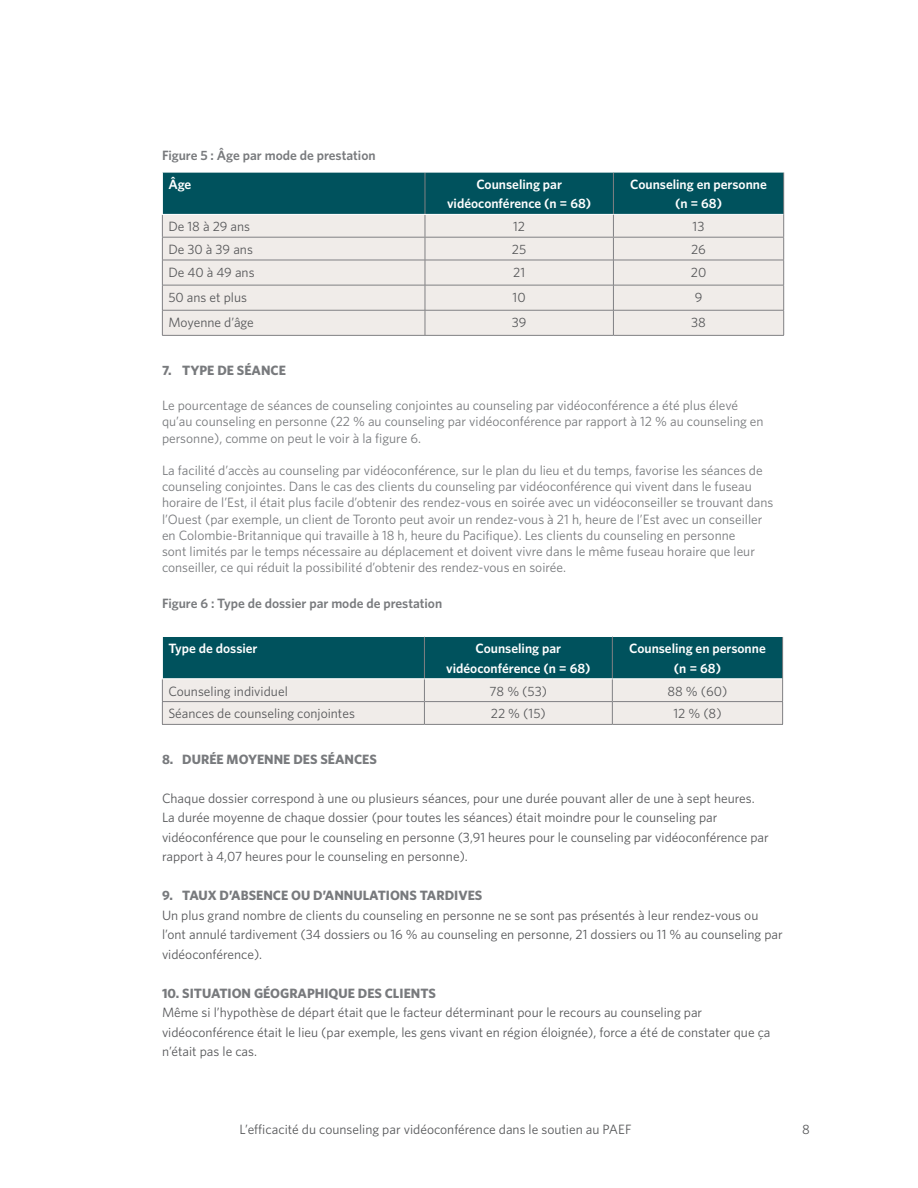
<style>
.page{position:relative;width:918px;height:1188px;background:#fff}
.page>*{position:absolute;margin:0;border:0;box-sizing:border-box;transform-origin:0 0}
.MS_body_copy{font:13.5px/19.5px "Whitney";color:#57585a}
.t1{font:13.5px/16.2px "Whitney";color:#787a7d}
.MS_body_copy-2{font:600 13.5px/19.5px "Whitney";color:#fff;text-align:center}
.numbers{font:700 13.5px "Whitney";color:#787a7d}
.Subheading{font:600 13.5px "Whitney";color:#787a7d}
</style>
<div class="page">
<div style="left:613px;top:172px;width:171px;height:42px;background:#00525d"></div>
<div style="left:614px;top:215px;width:169px;height:120px;background:#f0ece9"></div>
<hr style="left:783px;top:172px;width:1px;height:42px;background:#808083">
<hr style="left:613px;top:237px;width:171px;height:1px;background:#808083">
<hr style="left:613px;top:172px;width:171px;height:1px;background:#fff">
<hr style="left:613px;top:260px;width:171px;height:1px;background:#808083">
<hr style="left:613px;top:285px;width:171px;height:1px;background:#808083">
<svg style="left:162px;top:172px;width:452px;height:163px;background:#b0c2c2"></svg>
<hr style="left:425px;top:310px;width:188px;height:1px;background:#808083">
<hr style="left:613px;top:310px;width:171px;height:1px;background:#808083">
<svg style="left:783px;top:214px;width:1px;height:121px"></svg>
<hr style="left:162px;top:335px;width:263px;height:1px;background:#808083">
<hr style="left:425px;top:335px;width:188px;height:1px;background:#808083">
<hr style="left:613px;top:335px;width:171px;height:1px;background:#808083">
<svg style="left:162px;top:637px;width:621px;height:87px;background:#7ca1a4"></svg>
<hr style="left:162px;top:637px;width:1px;height:41px;background:#fff">
<hr style="left:162px;top:678px;width:262px;height:1px;background:#fff">
<hr style="left:424px;top:678px;width:188px;height:1px;background:#fff">
<hr style="left:612px;top:678px;width:170px;height:1px;background:#fff">
<hr style="left:162px;top:724px;width:262px;height:1px;background:#808083">
<hr style="left:424px;top:724px;width:188px;height:1px;background:#808083">
<hr style="left:612px;top:724px;width:171px;height:1px;background:#808083">
<p class="Subheading" style="left:162px;top:146px;width:215px">Figure 5 : Âge par mode de prestation</p>
<p class="MS_body_copy-2" style="left:168px;top:174px;width:25px">Âge</p>
<p class="MS_body_copy-2" style="left:447px;top:174px;width:146px">Counseling par vidéoconférence (n = 68)</p>
<p class="MS_body_copy-2" style="left:630px;top:174px;width:138px">Counseling en personne (n = 68)</p>
<p class="MS_body_copy" style="left:168px;top:216px;width:83px">De 18 à 29 ans</p>
<p class="MS_body_copy" style="left:513px;top:216px;width:14px">12</p>
<p class="MS_body_copy" style="left:693px;top:216px;width:13px">13</p>
<p class="MS_body_copy" style="left:168px;top:239px;width:86px">De 30 à 39 ans</p>
<p class="MS_body_copy" style="left:512px;top:239px;width:16px">25</p>
<p class="MS_body_copy" style="left:691px;top:239px;width:16px">26</p>
<p class="MS_body_copy" style="left:168px;top:262px;width:88px">De 40 à 49 ans</p>
<p class="MS_body_copy" style="left:513px;top:262px;width:14px">21</p>
<p class="MS_body_copy" style="left:691px;top:262px;width:17px">20</p>
<p class="MS_body_copy" style="left:168px;top:287px;width:80px">50 ans et plus</p>
<p class="MS_body_copy" style="left:513px;top:287px;width:15px">10</p>
<p class="MS_body_copy" style="left:695px;top:287px;width:9px">9</p>
<p class="MS_body_copy" style="left:168px;top:312px;width:87px">Moyenne d’âge</p>
<p class="MS_body_copy" style="left:512px;top:312px;width:16px">39</p>
<p class="MS_body_copy" style="left:691px;top:312px;width:16px">38</p>
<p class="numbers" style="left:162px;top:361px;width:125px">7. TYPE DE SÉANCE</p>
<p class="t1" style="left:162px;top:397px;width:603px">Le pourcentage de séances de counseling conjointes au counseling par vidéoconférence a été plus élevé qu’au counseling en personne (22 % au counseling par vidéoconférence par rapport à 12 % au counseling en personne), comme on peut le voir à la figure 6.</p>
<p class="t1" style="left:162px;top:462px;width:613px">La facilité d’accès au counseling par vidéoconférence, sur le plan du lieu et du temps, favorise les séances de counseling conjointes. Dans le cas des clients du counseling par vidéoconférence qui vivent dans le fuseau horaire de l’Est, il était plus facile d’obtenir des rendez-vous en soirée avec un vidéoconseiller se trouvant dans l’Ouest (par exemple, un client de Toronto peut avoir un rendez-vous à 21 h, heure de l’Est avec un conseiller en Colombie-Britannique qui travaille à 18 h, heure du Pacifique). Les clients du counseling en personne<br>sont limités par le temps nécessaire au déplacement et doivent vivre dans le même fuseau horaire que leur conseiller, ce qui réduit la possibilité d’obtenir des rendez-vous en soirée.</p>
<p class="Subheading" style="left:162px;top:594px;width:282px">Figure 6 : Type de dossier par mode de prestation</p>
<p class="MS_body_copy-2" style="left:168px;top:639px;width:91px">Type de dossier</p>
<p class="MS_body_copy-2" style="left:446px;top:639px;width:146px">Counseling par vidéoconférence (n = 68)</p>
<p class="MS_body_copy-2" style="left:629px;top:639px;width:138px">Counseling en personne (n = 68)</p>
<p class="MS_body_copy" style="left:168px;top:681px;width:121px">Counseling individuel</p>
<p class="MS_body_copy" style="left:490px;top:681px;width:59px">78 % (53)</p>
<p class="MS_body_copy" style="left:668px;top:681px;width:61px">88 % (60)</p>
<p class="MS_body_copy" style="left:168px;top:704px;width:188px">Séances de counseling conjointes</p>
<p class="MS_body_copy" style="left:491px;top:704px;width:56px">22 % (15)</p>
<p class="MS_body_copy" style="left:673px;top:704px;width:50px">12 % (8)</p>
<p class="numbers" style="left:162px;top:750px;width:216px">8. DURÉE MOYENNE DES SÉANCES</p>
<p class="MS_body_copy" style="left:162px;top:788px;width:608px">Chaque dossier correspond à une ou plusieurs séances, pour une durée pouvant aller de une à sept heures.<br>La durée moyenne de chaque dossier (pour toutes les séances) était moindre pour le counseling par vidéoconférence que pour le counseling en personne (3,91 heures pour le counseling par vidéoconférence par rapport à 4,07 heures pour le counseling en personne).</p>
<p class="numbers" style="left:162px;top:887px;width:322px">9. TAUX D’ABSENCE OU D’ANNULATIONS TARDIVES</p>
<p class="MS_body_copy" style="left:162px;top:905px;width:622px">Un plus grand nombre de clients du counseling en personne ne se sont pas présentés à leur rendez-vous ou l’ont annulé tardivement (34 dossiers ou 16 % au counseling en personne, 21 dossiers ou 11 % au counseling par vidéoconférence).</p>
<p class="numbers" style="left:162px;top:984px;width:275px">10. SITUATION GÉOGRAPHIQUE DES CLIENTS</p>
<p class="MS_body_copy" style="left:162px;top:1003px;width:610px">Même si l’hypothèse de départ était que le facteur déterminant pour le recours au counseling par vidéoconférence était le lieu (par exemple, les gens vivant en région éloignée), force a été de constater que ça n’était pas le cas.</p>
<p class="MS_body_copy" style="left:240px;top:1119px;width:393px">L’efficacité du counseling par vidéoconférence dans le soutien au PAEF</p>
<p class="MS_body_copy" style="left:802px;top:1119px;width:9px">8</p>
</div>
